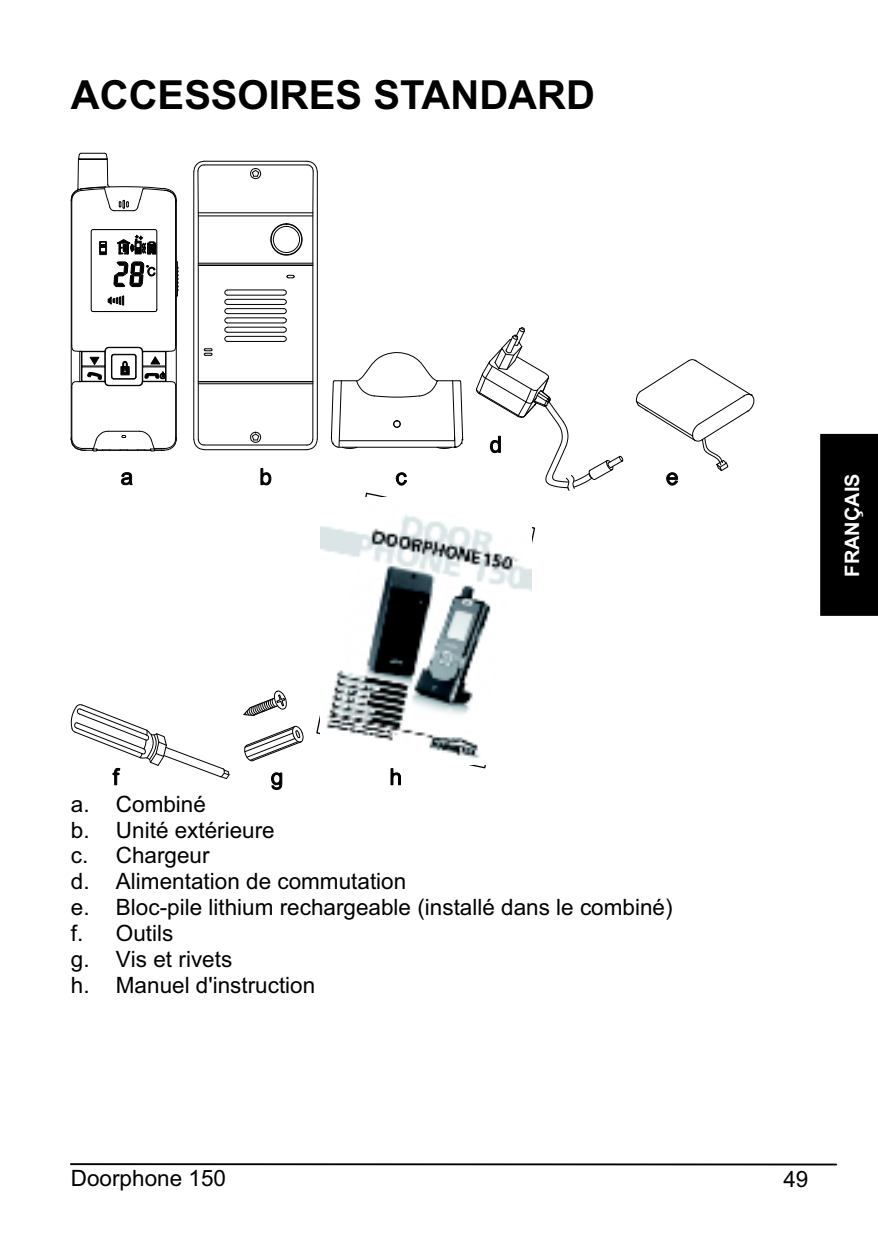
<style>
.page{position:relative;width:878px;height:1248px;background:#fff}
.page>*{position:absolute;margin:0;border:0;box-sizing:border-box;transform-origin:0 0}
.t1{font:700 40px "Arial";color:#000}
.t2{font:22.5px/26px "Arial";color:#000}
.t3{font:700 20px "Arial";color:#fff}
</style>
<div class="page">
<hr style="left:71px;top:1163px;width:765px;height:2px;background:#000">
<div style="left:820px;top:434px;width:58px;height:182px;background:#000"></div>
<svg style="left:90px;top:229px;width:68px;height:83px"></svg>
<hr style="left:71px;top:201px;width:1px;height:144px;background:#000">
<hr style="left:71px;top:388px;width:1px;height:49px;background:#000">
<hr style="left:175px;top:388px;width:1px;height:49px;background:#000">
<hr style="left:175px;top:201px;width:1px;height:144px;background:#000">
<hr style="left:176px;top:201px;width:1px;height:237px;background:#000">
<svg style="left:176px;top:261px;width:3px;height:36px"></svg>
<svg style="left:70px;top:430px;width:107px;height:22px"></svg>
<svg style="left:70px;top:152px;width:107px;height:59px"></svg>
<svg style="left:71px;top:344px;width:105px;height:44px"></svg>
<svg style="left:121px;top:472px;width:12px;height:13px"></svg>
<hr style="left:204px;top:449px;width:103px;height:1px;background:#000">
<hr style="left:204px;top:444px;width:103px;height:1px;background:#000">
<hr style="left:198px;top:383px;width:115px;height:1px;background:#000">
<hr style="left:198px;top:381px;width:115px;height:1px;background:#000">
<hr style="left:193px;top:171px;width:1px;height:268px;background:#000">
<hr style="left:197px;top:171px;width:2px;height:42px;background:#000">
<hr style="left:198px;top:265px;width:1px;height:116px;background:#000">
<hr style="left:198px;top:382px;width:1px;height:57px;background:#000">
<hr style="left:198px;top:213px;width:1px;height:52px;background:#000">
<hr style="left:227px;top:341px;width:57px;height:1px;background:#000">
<hr style="left:227px;top:336px;width:57px;height:1px;background:#000">
<hr style="left:227px;top:332px;width:57px;height:1px;background:#000">
<hr style="left:227px;top:327px;width:57px;height:1px;background:#000">
<hr style="left:227px;top:322px;width:57px;height:1px;background:#000">
<hr style="left:227px;top:317px;width:57px;height:1px;background:#000">
<hr style="left:227px;top:313px;width:57px;height:1px;background:#000">
<hr style="left:227px;top:308px;width:57px;height:1px;background:#000">
<hr style="left:227px;top:304px;width:57px;height:1px;background:#000">
<hr style="left:227px;top:299px;width:57px;height:1px;background:#000">
<hr style="left:227px;top:295px;width:57px;height:1px;background:#000">
<hr style="left:227px;top:289px;width:57px;height:1px;background:#000">
<hr style="left:198px;top:265px;width:115px;height:1px;background:#000">
<hr style="left:198px;top:263px;width:115px;height:1px;background:#000">
<hr style="left:312px;top:382px;width:1px;height:57px;background:#000">
<hr style="left:312px;top:213px;width:1px;height:168px;background:#000">
<hr style="left:317px;top:171px;width:1px;height:268px;background:#000">
<hr style="left:312px;top:171px;width:1px;height:42px;background:#000">
<hr style="left:198px;top:215px;width:115px;height:1px;background:#000">
<hr style="left:198px;top:212px;width:115px;height:1px;background:#000">
<hr style="left:204px;top:164px;width:103px;height:1px;background:#000">
<hr style="left:204px;top:161px;width:103px;height:1px;background:#000">
<svg style="left:193px;top:438px;width:12px;height:12px"></svg>
<svg style="left:203px;top:348px;width:10px;height:8px"></svg>
<svg style="left:224px;top:289px;width:4px;height:53px"></svg>
<svg style="left:250px;top:431px;width:11px;height:12px"></svg>
<svg style="left:306px;top:438px;width:12px;height:12px"></svg>
<svg style="left:250px;top:168px;width:11px;height:11px"></svg>
<svg style="left:270px;top:223px;width:33px;height:33px"></svg>
<svg style="left:283px;top:289px;width:4px;height:53px"></svg>
<svg style="left:286px;top:274px;width:9px;height:5px"></svg>
<svg style="left:306px;top:160px;width:12px;height:12px"></svg>
<svg style="left:193px;top:160px;width:12px;height:12px"></svg>
<svg style="left:260px;top:468px;width:12px;height:18px"></svg>
<svg style="left:330px;top:352px;width:133px;height:97px"></svg>
<svg style="left:395px;top:472px;width:12px;height:14px"></svg>
<svg style="left:475px;top:327px;width:148px;height:163px"></svg>
<svg style="left:635px;top:359px;width:119px;height:127px"></svg>
<svg style="left:71px;top:704px;width:159px;height:81px"></svg>
<svg style="left:243px;top:690px;width:44px;height:26px"></svg>
<svg style="left:244px;top:725px;width:60px;height:36px"></svg>
<svg style="left:271px;top:772px;width:11px;height:17px"></svg>
<svg style="left:390px;top:769px;width:11px;height:16px"></svg>
<svg style="left:321px;top:515px;width:210px;height:244px"></svg>
<h1 class="t1" style="left:71px;top:80px;width:525px">ACCESSOIRES STANDARD</h1>
<p class="t3" style="left:844px;top:576px;width:105px;rotate:-90deg">FRANÇAIS</p>
<p class="t2" style="left:71px;top:793px;width:603px">a. Combiné<br>b. Unité extérieure<br>c. Chargeur<br>d. Alimentation de commutation<br>e. Bloc-pile lithium rechargeable (installé dans le combiné) f. Outils<br>g. Vis et rivets<br>h. Manuel d'instruction</p>
<p class="t2" style="left:71px;top:1167px;width:157px">Doorphone 150</p>
<p class="t2" style="left:783px;top:1167px;width:26px">49</p>
</div>
